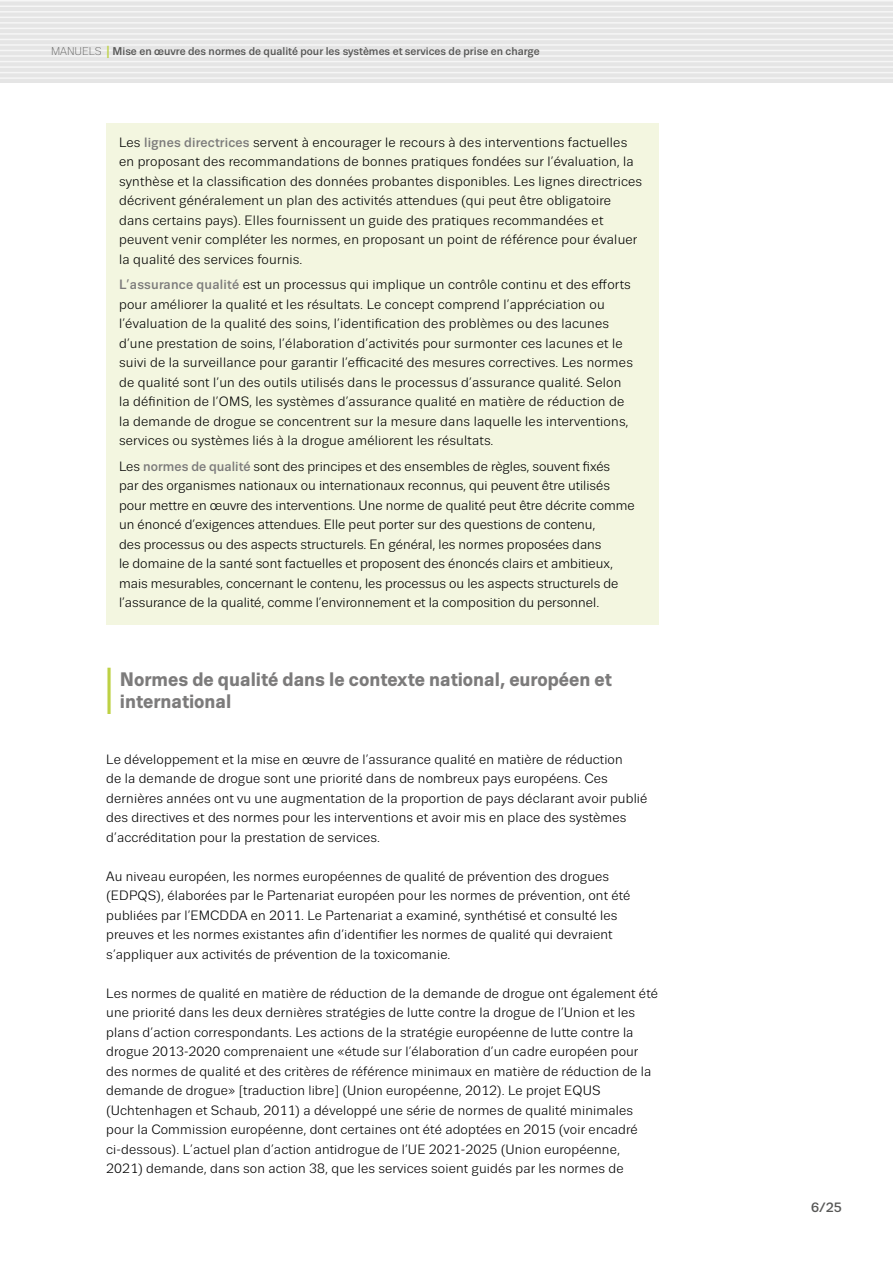
<style>
.page{position:relative;width:893px;height:1263px;background:#fff}
.page>*{position:absolute;margin:0;border:0;box-sizing:border-box;transform-origin:0 0}
.headline_2{font:700 66.15px "Trivia Sans";color:#bdd143;scale:.29 1}
.headline_2-2{font:700 19.5px/22.5px "Trivia Sans";color:#7c7b7b}
.box_text{font:13.5px/19.5px "Trivia Sans";letter-spacing:.015em;color:#000}
.regular_text_9_13{font:13.5px/19.5px "Trivia Sans";letter-spacing:.01em;color:#000}
.t1{font:500 13.5px "Trivia Sans";color:#575756}
.t2{font:11.25px "Trivia Sans Medium 2";color:#575756}
.s1{font-family:"Trivia Sans";font-weight:300}
.s2{font-size:17.4px;color:#bdd143}
.s3{font-weight:500;color:#7c7b7b}
</style>
<div class="page">
<div style="left:0;top:0;width:893px;height:83px;background:#e5e5e5"></div>
<hr style="left:0;top:0;width:893px;height:2px;background:#f6f6f6">
<hr style="left:0;top:6px;width:893px;height:1px;background:#f6f6f6">
<hr style="left:0;top:11px;width:893px;height:2px;background:#f6f6f6">
<hr style="left:0;top:17px;width:893px;height:1px;background:#f6f6f6">
<hr style="left:0;top:22px;width:893px;height:2px;background:#f6f6f6">
<hr style="left:0;top:28px;width:893px;height:1px;background:#f6f6f6">
<hr style="left:0;top:33px;width:893px;height:2px;background:#f6f6f6">
<hr style="left:0;top:39px;width:893px;height:1px;background:#f6f6f6">
<hr style="left:0;top:44px;width:893px;height:2px;background:#f6f6f6">
<hr style="left:0;top:50px;width:893px;height:1px;background:#f6f6f6">
<hr style="left:0;top:55px;width:893px;height:2px;background:#f6f6f6">
<hr style="left:0;top:61px;width:893px;height:1px;background:#f6f6f6">
<hr style="left:0;top:66px;width:893px;height:2px;background:#f6f6f6">
<hr style="left:0;top:72px;width:893px;height:1px;background:#f6f6f6">
<hr style="left:0;top:77px;width:893px;height:2px;background:#f6f6f6">
<div style="left:106px;top:123px;width:553px;height:501px;background:#f3f6e0"></div>
<p class="t2" style="left:51px;top:45px;width:490px"><span class="s1">MANUELS</span> <span class="s2">I</span> Mise en œuvre des normes de qualité pour les systèmes et services de prise en charge</p>
<p class="box_text" style="left:119px;top:133px;width:525px">Les <span class="s3">lignes directrices</span> servent à encourager le recours à des interventions factuelles en proposant des recommandations de bonnes pratiques fondées sur l’évaluation, la synthèse et la classification des données probantes disponibles. Les lignes directrices décrivent généralement un plan des activités attendues (qui peut être obligatoire dans certains pays). Elles fournissent un guide des pratiques recommandées et peuvent venir compléter les normes, en proposant un point de référence pour évaluer la qualité des services fournis.</p>
<p class="box_text" style="left:119px;top:275px;width:515px"><span class="s3">L’assurance qualité</span> est un processus qui implique un contrôle continu et des efforts pour améliorer la qualité et les résultats. Le concept comprend l’appréciation ou l’évaluation de la qualité des soins, l’identification des problèmes ou des lacunes d’une prestation de soins, l’élaboration d’activités pour surmonter ces lacunes et le suivi de la surveillance pour garantir l’efficacité des mesures correctives. Les normes de qualité sont l’un des outils utilisés dans le processus d’assurance qualité. Selon la définition de l’OMS, les systèmes d’assurance qualité en matière de réduction de la demande de drogue se concentrent sur la mesure dans laquelle les interventions, services ou systèmes liés à la drogue améliorent les résultats.</p>
<p class="box_text" style="left:119px;top:457px;width:517px">Les <span class="s3">normes de qualité</span> sont des principes et des ensembles de règles, souvent fixés<br>par des organismes nationaux ou internationaux reconnus, qui peuvent être utilisés pour mettre en œuvre des interventions. Une norme de qualité peut être décrite comme un énoncé d’exigences attendues. Elle peut porter sur des questions de contenu,<br>des processus ou des aspects structurels. En général, les normes proposées dans<br>le domaine de la santé sont factuelles et proposent des énoncés clairs et ambitieux, mais mesurables, concernant le contenu, les processus ou les aspects structurels de l’assurance de la qualité, comme l’environnement et la composition du personnel.</p>
<h2 class="headline_2" style="left:106px;top:655px;width:22px">I</h2>
<h2 class="headline_2-2" style="left:120px;top:668px;width:493px">Normes de qualité dans le contexte national, européen et international</h2>
<p class="regular_text_9_13" style="left:106px;top:749px;width:543px">Le développement et la mise en œuvre de l’assurance qualité en matière de réduction<br>de la demande de drogue sont une priorité dans de nombreux pays européens. Ces dernières années ont vu une augmentation de la proportion de pays déclarant avoir publié des directives et des normes pour les interventions et avoir mis en place des systèmes d’accréditation pour la prestation de services.</p>
<p class="regular_text_9_13" style="left:106px;top:866px;width:526px">Au niveau européen, les normes européennes de qualité de prévention des drogues (EDPQS), élaborées par le Partenariat européen pour les normes de prévention, ont été publiées par l’EMCDDA en 2011. Le Partenariat a examiné, synthétisé et consulté les preuves et les normes existantes afin d’identifier les normes de qualité qui devraient s’appliquer aux activités de prévention de la toxicomanie.</p>
<p class="regular_text_9_13" style="left:106px;top:983px;width:553px">Les normes de qualité en matière de réduction de la demande de drogue ont également été une priorité dans les deux dernières stratégies de lutte contre la drogue de l’Union et les plans d’action correspondants. Les actions de la stratégie européenne de lutte contre la drogue 2013-2020 comprenaient une «étude sur l’élaboration d’un cadre européen pour des normes de qualité et des critères de référence minimaux en matière de réduction de la demande de drogue» [traduction libre] (Union européenne, 2012). Le projet EQUS (Uchtenhagen et Schaub, 2011) a développé une série de normes de qualité minimales pour la Commission européenne, dont certaines ont été adoptées en 2015 (voir encadré ci-dessous). L’actuel plan d’action antidrogue de l’UE 2021-2025 (Union européenne, 2021) demande, dans son action 38, que les services soient guidés par les normes de</p>
<p class="t1" style="left:811px;top:1200px;width:32px">6/25</p>
</div>
